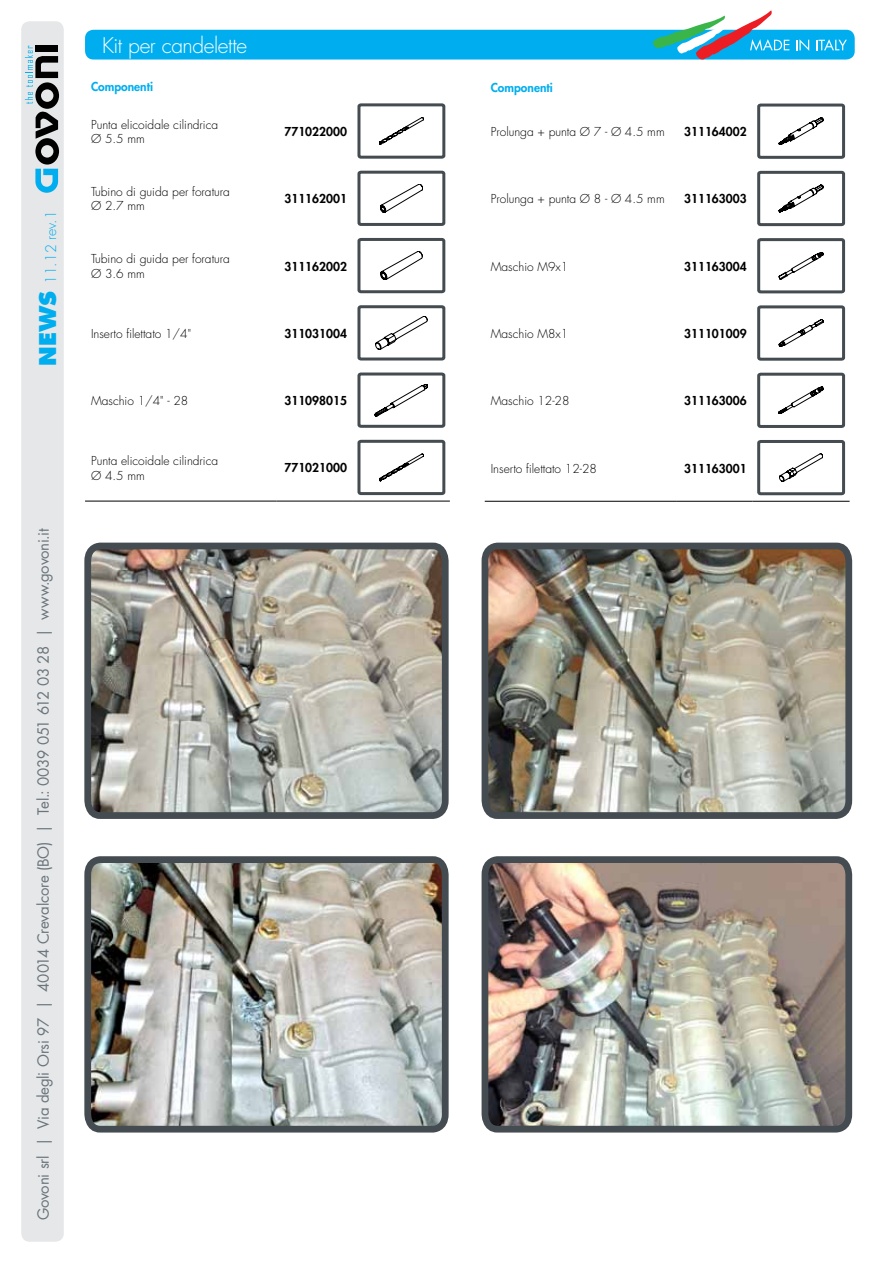
<style>
.page{position:relative;width:893px;height:1263px;background:#fff}
.page>*{position:absolute;margin:0;border:0;box-sizing:border-box;transform-origin:0 0}
.t1{font:300 21px "Futura Std";letter-spacing:-.02em;color:#fff}
.t2{font:15px "Futura Std";letter-spacing:-.02em;color:#6a757c}
.t3{font:300 14.25px "Futura Std";color:#00aeef}
.t4{font:300 12px/14.4px "Futura Std";color:#000}
.t5{font:800 12px "Futura Std";color:#000}
.t6{font:800 12px "Futura Std";color:#00aeef}
.s1{font-weight:800;font-size:22.5px}
</style>
<div class="page">
<div style="left:21px;top:21px;width:43px;height:1221px;background:#e6e7e8;border-radius:9px"></div>
<div style="left:35px;top:45px;width:23px;height:7px;background:#000"></div>
<svg style="left:25px;top:46px;width:34px;height:147px"></svg>
<div style="left:85px;top:30px;width:770px;height:30px;background:#00aeef;border-radius:9px"></div>
<hr style="left:85px;top:501px;width:191px;height:1px;background:#000">
<hr style="left:276px;top:501px;width:77px;height:1px;background:#000">
<hr style="left:353px;top:501px;width:97px;height:1px;background:#000">
<svg style="left:379px;top:117px;width:45px;height:28px"></svg>
<div style="left:357px;top:103px;width:88px;height:56px;border:3px solid #444c51;border-radius:2px"></div>
<svg style="left:380px;top:184px;width:43px;height:29px"></svg>
<div style="left:357px;top:171px;width:88px;height:55px;border:3px solid #444c51;border-radius:2px"></div>
<svg style="left:380px;top:251px;width:42px;height:29px"></svg>
<div style="left:357px;top:238px;width:88px;height:55px;border:3px solid #444c51;border-radius:2px"></div>
<svg style="left:375px;top:316px;width:52px;height:34px"></svg>
<div style="left:357px;top:305px;width:88px;height:55px;border:3px solid #444c51;border-radius:2px"></div>
<svg style="left:375px;top:384px;width:53px;height:32px"></svg>
<div style="left:357px;top:372px;width:88px;height:56px;border:3px solid #444c51;border-radius:2px"></div>
<svg style="left:379px;top:454px;width:45px;height:27px"></svg>
<div style="left:357px;top:440px;width:88px;height:55px;border:3px solid #444c51;border-radius:2px"></div>
<hr style="left:485px;top:501px;width:191px;height:1px;background:#000">
<hr style="left:676px;top:501px;width:77px;height:1px;background:#000">
<hr style="left:753px;top:501px;width:97px;height:1px;background:#000">
<svg style="left:779px;top:118px;width:44px;height:27px"></svg>
<div style="left:757px;top:104px;width:88px;height:55px;border:3px solid #444c51;border-radius:2px"></div>
<svg style="left:779px;top:185px;width:44px;height:27px"></svg>
<div style="left:757px;top:171px;width:88px;height:55px;border:3px solid #444c51;border-radius:2px"></div>
<svg style="left:779px;top:252px;width:44px;height:27px"></svg>
<div style="left:757px;top:238px;width:88px;height:55px;border:3px solid #444c51;border-radius:2px"></div>
<svg style="left:779px;top:319px;width:44px;height:28px"></svg>
<div style="left:757px;top:305px;width:88px;height:56px;border:3px solid #444c51;border-radius:2px"></div>
<svg style="left:779px;top:387px;width:44px;height:27px"></svg>
<div style="left:757px;top:373px;width:88px;height:55px;border:3px solid #444c51;border-radius:2px"></div>
<svg style="left:779px;top:454px;width:44px;height:28px"></svg>
<div style="left:757px;top:440px;width:88px;height:55px;border:3px solid #444c51;border-radius:2px"></div>
<svg style="left:84px;top:542px;width:365px;height:277px;background:#a5a49b"></svg>
<img style="left:84px;top:856px;width:365px;height:277px">
<img style="left:481px;top:542px;width:372px;height:277px">
<img style="left:481px;top:856px;width:372px;height:277px">
<svg style="left:796px;top:39px;width:13px;height:12px"></svg>
<svg style="left:816px;top:39px;width:31px;height:11px"></svg>
<svg style="left:652px;top:10px;width:137px;height:50px"></svg>
<p class="t3" style="left:42px;top:366px;width:157px;rotate:-90deg"><span class="s1">NEWS</span> 11.12 rev.1</p>
<p class="t2" style="left:34px;top:1220px;width:694px;rotate:-90deg">Govoni srl | Via degli Orsi 97 | 40014 Crevalcore (BO) | Tel.: 0039 051 612 03 28 | www.govoni.it</p>
<h1 class="t1" style="left:102px;top:33px;width:147px">Kit per candelette</h1>
<p class="t6" style="left:91px;top:79px;width:64px">Componenti</p>
<p class="t4" style="left:91px;top:118px;width:129px">Punta elicoidale cilindrica<br>Ø 5.5 mm</p>
<p class="t5" style="left:284px;top:124px;width:64px">771022000</p>
<p class="t4" style="left:91px;top:185px;width:140px">Tubino di guida per foratura<br>Ø 2.7 mm</p>
<p class="t5" style="left:284px;top:191px;width:64px">311162001</p>
<p class="t4" style="left:91px;top:252px;width:140px">Tubino di guida per foratura<br>Ø 3.6 mm</p>
<p class="t5" style="left:284px;top:258px;width:64px">311162002</p>
<p class="t4" style="left:91px;top:327px;width:102px">Inserto filettato 1/4"</p>
<p class="t5" style="left:284px;top:326px;width:64px">311031004</p>
<p class="t4" style="left:91px;top:394px;width:99px">Maschio 1/4" - 28</p>
<p class="t5" style="left:284px;top:393px;width:64px">311098015</p>
<p class="t4" style="left:91px;top:454px;width:129px">Punta elicoidale cilindrica<br>Ø 4.5 mm</p>
<p class="t5" style="left:284px;top:460px;width:64px">771021000</p>
<p class="t6" style="left:491px;top:80px;width:64px">Componenti</p>
<p class="t4" style="left:491px;top:125px;width:175px">Prolunga + punta Ø 7 - Ø 4.5 mm</p>
<p class="t5" style="left:684px;top:124px;width:64px">311164002</p>
<p class="t4" style="left:491px;top:192px;width:175px">Prolunga + punta Ø 8 - Ø 4.5 mm</p>
<p class="t5" style="left:684px;top:191px;width:64px">311163003</p>
<p class="t4" style="left:491px;top:259px;width:79px">Maschio M9x1</p>
<p class="t5" style="left:684px;top:259px;width:64px">311163004</p>
<p class="t4" style="left:491px;top:327px;width:79px">Maschio M8x1</p>
<p class="t5" style="left:684px;top:326px;width:64px">311101009</p>
<p class="t4" style="left:491px;top:394px;width:80px">Maschio 12-28</p>
<p class="t5" style="left:684px;top:393px;width:64px">311163006</p>
<p class="t4" style="left:491px;top:461px;width:108px">Inserto filettato 12-28</p>
<p class="t5" style="left:684px;top:460px;width:64px">311163001</p>
</div>
